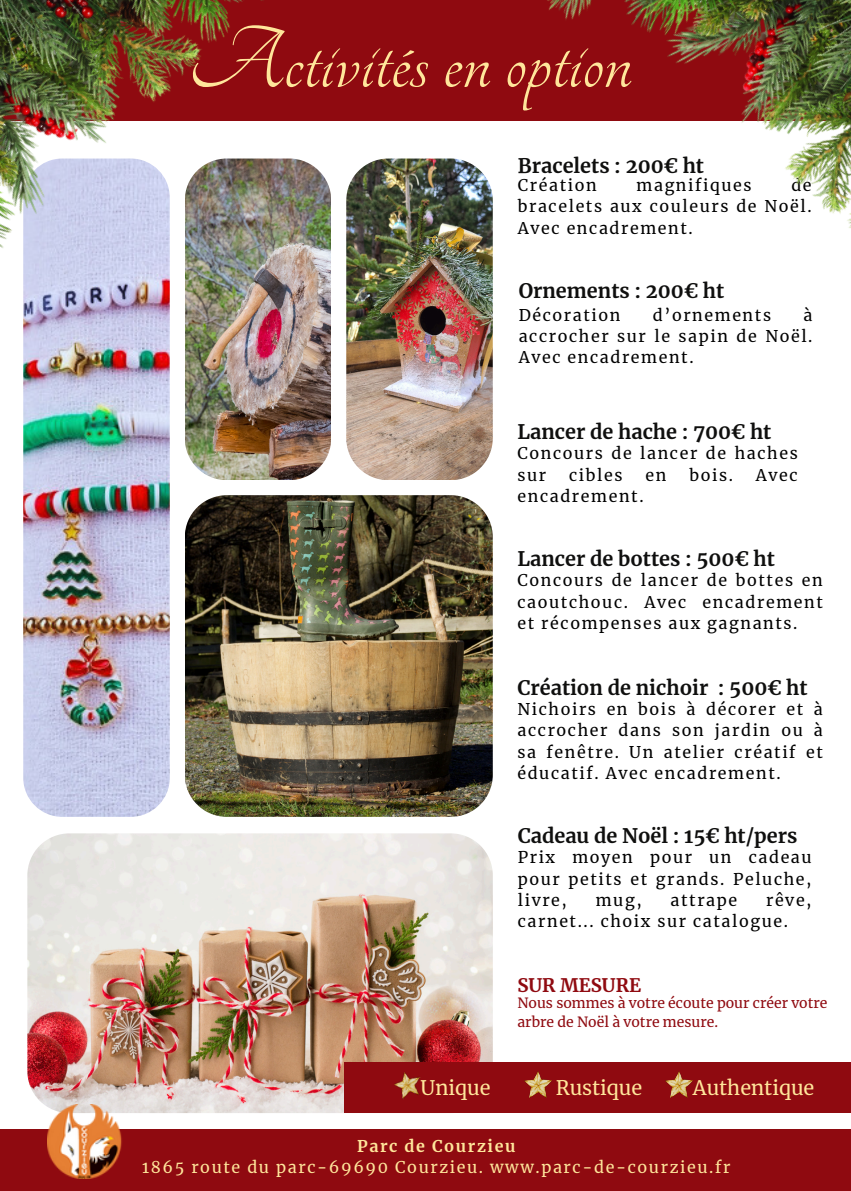
<style>
.page{position:relative;width:851px;height:1191px;background:#fff}
.page>*{position:absolute;margin:0;border:0;box-sizing:border-box;transform-origin:0 0}
.t1{font:95.8px "Tangerine";color:#ffe69b}
.t2{font:700 19.8px "Merriweather";color:#0f0f0e}
.t3{font:19.8px "Merriweather";color:#ffe69b}
.t4{font:700 18.4px "Merriweather";color:#8f0a10}
.t5{font:16px/21.2px "Merriweather";letter-spacing:.1em;color:#000;text-align:justify}
.t6{font:16px/21.4px "Merriweather";letter-spacing:.1em;color:#ffe69b;text-align:center}
.t7{font:14px/18.6px "Merriweather";color:#8f0a10}
.s1{font-weight:700}
</style>
<div class="page">
<img style="left:185px;top:159px;width:146px;height:321px;border-radius:42px">
<img style="left:185px;top:495px;width:308px;height:322px;border-radius:42px">
<img style="left:346px;top:159px;width:146px;height:321px;border-radius:42px">
<img style="left:23px;top:159px;width:147px;height:658px;border-radius:39px">
<img style="left:27px;top:833px;width:466px;height:280px">
<div style="left:0;top:1130px;width:850px;height:61px;background:#8f0a10"></div>
<img style="left:48px;top:1105px;width:75px;height:73px">
<div style="left:0;top:0;width:850px;height:121px;background:#8f0a10"></div>
<img style="left:0;top:0;width:287px;height:355px">
<img style="left:547px;top:0;width:303px;height:228px">
<div style="left:343px;top:1063px;width:507px;height:50px;background:#8f0a10"></div>
<img style="left:394px;top:1072px;width:27px;height:27px">
<img style="left:525px;top:1072px;width:27px;height:25px">
<img style="left:666px;top:1072px;width:27px;height:25px">
<h5 class="t1" style="left:188px;top:15px;width:445px">Activités en option</h5>
<h3 class="t2" style="left:518px;top:153px;width:188px">Bracelets : 200€ ht</h3>
<h5 class="t5" style="left:518px;top:175px;width:80px">Création</h5>
<h5 class="t5" style="left:636px;top:175px;width:116px">magnifiques</h5>
<h5 class="t5" style="left:518px;top:175px;width:295px;text-indent:273px">de bracelets aux couleurs de Noël.<br>Avec encadrement.</h5>
<h3 class="t2" style="left:518px;top:279px;width:207px">Ornements : 200€ ht</h3>
<h5 class="t5" style="left:518px;top:305px;width:103px">Décoration</h5>
<h5 class="t5" style="left:652px;top:305px;width:120px">d’ornements</h5>
<h5 class="t5" style="left:518px;top:305px;width:295px;text-indent:285px">à accrocher sur le sapin de Noël.<br>Avec encadrement.</h5>
<h3 class="t2" style="left:517px;top:419px;width:255px">Lancer de hache : 700€ ht</h3>
<p class="t5" style="left:517px;top:443px;width:282px">Concours de lancer de haches sur</p>
<p class="t5" style="left:569px;top:464px;width:55px">cibles</p>
<p class="t5" style="left:645px;top:464px;width:22px">en</p>
<p class="t5" style="left:689px;top:464px;width:45px">bois.</p>
<p class="t5" style="left:755px;top:464px;width:43px">Avec</p>
<p class="t5" style="left:517px;top:486px;width:128px">encadrement.</p>
<h5 class="t2" style="left:517px;top:547px;width:259px">Lancer de bottes : 500€ ht</h5>
<h3 class="t5" style="left:517px;top:570px;width:307px">Concours de lancer de bottes en caoutchouc. Avec encadrement et récompenses aux gagnants.</h3>
<h5 class="t2" style="left:517px;top:676px;width:292px">Création de nichoir : 500€ ht</h5>
<h3 class="t5" style="left:517px;top:699px;width:307px">Nichoirs en bois à décorer et à accrocher dans son jardin ou à sa fenêtre. Un atelier créatif et éducatif. Avec encadrement.</h3>
<h5 class="t2" style="left:518px;top:824px;width:281px">Cadeau de Noël : 15€ ht/pers</h5>
<h3 class="t5" style="left:518px;top:847px;width:295px">Prix moyen pour un cadeau pour petits et grands. Peluche, livre,</h3>
<h3 class="t5" style="left:518px;top:890px;width:295px;text-indent:248px">rêve, carnet... choix sur catalogue.</h3>
<h3 class="t5" style="left:595px;top:890px;width:47px">mug,</h3>
<h3 class="t5" style="left:670px;top:890px;width:68px">attrape</h3>
<p class="t4" style="left:517px;top:974px;width:125px">SUR MESURE</p>
<h1 class="t7" style="left:517px;top:994px;width:311px">Nous sommes à votre écoute pour créer votre arbre de Noël à votre mesure.</h1>
<h2 class="t3" style="left:420px;top:1075px;width:71px">Unique</h2>
<p class="t3" style="left:555px;top:1075px;width:88px">Rustique</p>
<p class="t3" style="left:693px;top:1075px;width:123px">Authentique</p>
<p class="t6" style="left:142px;top:1135px;width:590px"><span class="s1">Parc de Courzieu<br></span>1865 route du parc-69690 Courzieu. www.parc-de-courzieu.fr</p>
</div>
